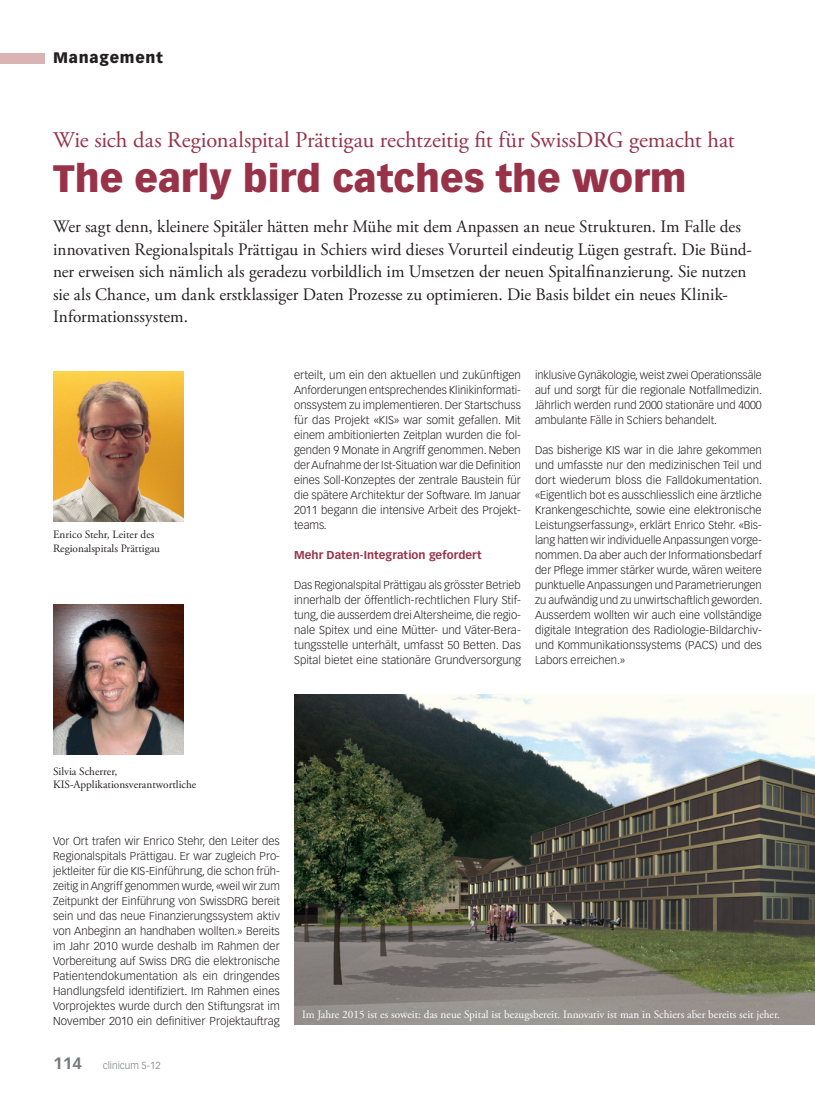
<style>
.page{position:relative;width:815px;height:1099px;background:#fff}
.page>*{position:absolute;margin:0;border:0;box-sizing:border-box;transform-origin:0 0}
.t1{font:900 37.5px "Vectora LT Std";color:#983249}
.t2{font:22.5px "Adobe Garamond Pro";color:#983249}
.t3{font:17.5px/22.5px "Adobe Garamond Pro";color:#231f20}
.t4{font:900 15px "Vectora LT Std";letter-spacing:.05em;color:#231f20}
.t5{font:300 11.25px/15px "Vectora LT Std";color:#231f20;text-align:justify}
.t6{font:11.25px "Adobe Garamond Pro";color:#fff}
.t7{font:11.25px/13.5px "Adobe Garamond Pro";color:#231f20}
.t8{font:700 11.25px "Vectora LT Std";letter-spacing:.005em;color:#983249}
.t9{font:300 10px "Vectora LH";color:#76787b}
.s1{font-weight:700;font-size:16.25px}
</style>
<div class="page">
<div style="left:0;top:53px;width:45px;height:10px;background:#d9b4b3"></div>
<img style="left:53px;top:371px;width:130px;height:150px">
<img style="left:53px;top:604px;width:130px;height:150px">
<img style="left:294px;top:694px;width:521px;height:330px">
<h3 class="t4" style="left:53px;top:49px;width:111px">Management</h3>
<h2 class="t2" style="left:53px;top:126px;width:683px">Wie sich das Regionalspital Prättigau rechtzeitig fit für SwissDRG gemacht hat</h2>
<h1 class="t1" style="left:53px;top:155px;width:635px">The early bird catches the worm</h1>
<p class="t3" style="left:53px;top:216px;width:700px">Wer sagt denn, kleinere Spitäler hätten mehr Mühe mit dem Anpassen an neue Strukturen. Im Falle des innovativen Regionalspitals Prättigau in Schiers wird dieses Vorurteil eindeutig Lügen gestraft. Die Bünd&shy;ner erweisen sich nämlich als geradezu vorbildlich im Umsetzen der neuen Spitalfinanzierung. Sie nutzen sie als Chance, um dank erstklassiger Daten Prozesse zu optimieren. Die Basis bildet ein neues Klinik-Informationssystem.</p>
<p class="t7" style="left:53px;top:528px;width:108px">Enrico Stehr, Leiter des<br>Regionalspitals Prättigau</p>
<p class="t5" style="left:294px;top:368px;width:228px">erteilt, um ein den aktuellen und zukünftigen Anforderungen entsprechendes Klinikinformati&shy;onssystem zu implementieren. Der Startschuss für das Projekt «KIS» war somit gefallen. Mit einem ambitionierten Zeitplan wurden die fol&shy;genden 9 Monate in Angriff genommen. Neben der Aufnahme der Ist-Situation war die Definition eines Soll-Konzeptes der zentrale Baustein für die spätere Architektur der Software. Im Januar 2011 begann die intensive Arbeit des Projekt&shy;teams.</p>
<p class="t8" style="left:294px;top:548px;width:189px">Mehr Daten-Integration gefordert</p>
<p class="t5" style="left:294px;top:578px;width:228px">Das Regionalspital Prättigau als grösster Betrieb innerhalb der öffentlich-rechtlichen Flury Stif&shy;tung, die ausserdem drei Altersheime, die regio&shy;nale Spitex und eine Mütter- und Väter-Bera&shy;tungsstelle unterhält, umfasst 50 Betten. Das Spital bietet eine stationäre Grundversorgung</p>
<p class="t5" style="left:535px;top:368px;width:229px">inklusive Gynäkologie, weist zwei Operationssäle auf und sorgt für die regionale Notfallmedizin.<br>Jährlich werden rund 2000 stationäre und 4000 ambulante Fälle in Schiers behandelt.</p>
<p class="t5" style="left:535px;top:443px;width:229px">Das bisherige KIS war in die Jahre gekommen und umfasste nur den medizinischen Teil und dort wiederum bloss die Falldokumentation. «Eigentlich bot es ausschliesslich eine ärztliche Krankengeschichte, sowie eine elektronische Leistungserfassung», erklärt Enrico Stehr. «Bis&shy;lang hatten wir individuelle Anpassungen vorge&shy;nommen. Da aber auch der Informationsbedarf der Pflege immer stärker wurde, wären weitere punktuelle Anpassungen und Parametrierungen zu aufwändig und zu unwirtschaftlich geworden.<br>Ausserdem wollten wir auch eine vollständige digitale Integration des Radiologie-Bildarchiv&shy;und Kommunikationssystems (PACS) und des Labors erreichen.»</p>
<p class="t7" style="left:53px;top:764px;width:145px">Silvia Scherrer,<br>KIS-Applikationsverantwortliche</p>
<p class="t5" style="left:53px;top:833px;width:228px">Vor Ort trafen wir Enrico Stehr, den Leiter des Regionalspitals Prättigau. Er war zugleich Pro&shy;jektleiter für die KIS-Einführung, die schon früh&shy;zeitig in Angriff genommen wurde, «weil wir zum Zeitpunkt der Einführung von SwissDRG bereit sein und das neue Finanzierungssystem aktiv von Anbeginn an handhaben wollten.» Bereits im Jahr 2010 wurde deshalb im Rahmen der Vorbereitung auf Swiss DRG die elektronische Patientendokumentation als ein dringendes Handlungsfeld identifiziert. Im Rahmen eines Vorprojektes wurde durch den Stiftungsrat im November 2010 ein definitiver Projektauftrag</p>
<p class="t9" style="left:53px;top:1059px;width:109px"><span class="s1">114</span> clinicum 5-12</p>
<p class="t6" style="left:302px;top:1007px;width:479px">Im Jahre 2015 ist es soweit: das neue Spital ist bezugsbereit. Innovativ ist man in Schiers aber bereits seit jeher.</p>
</div>
